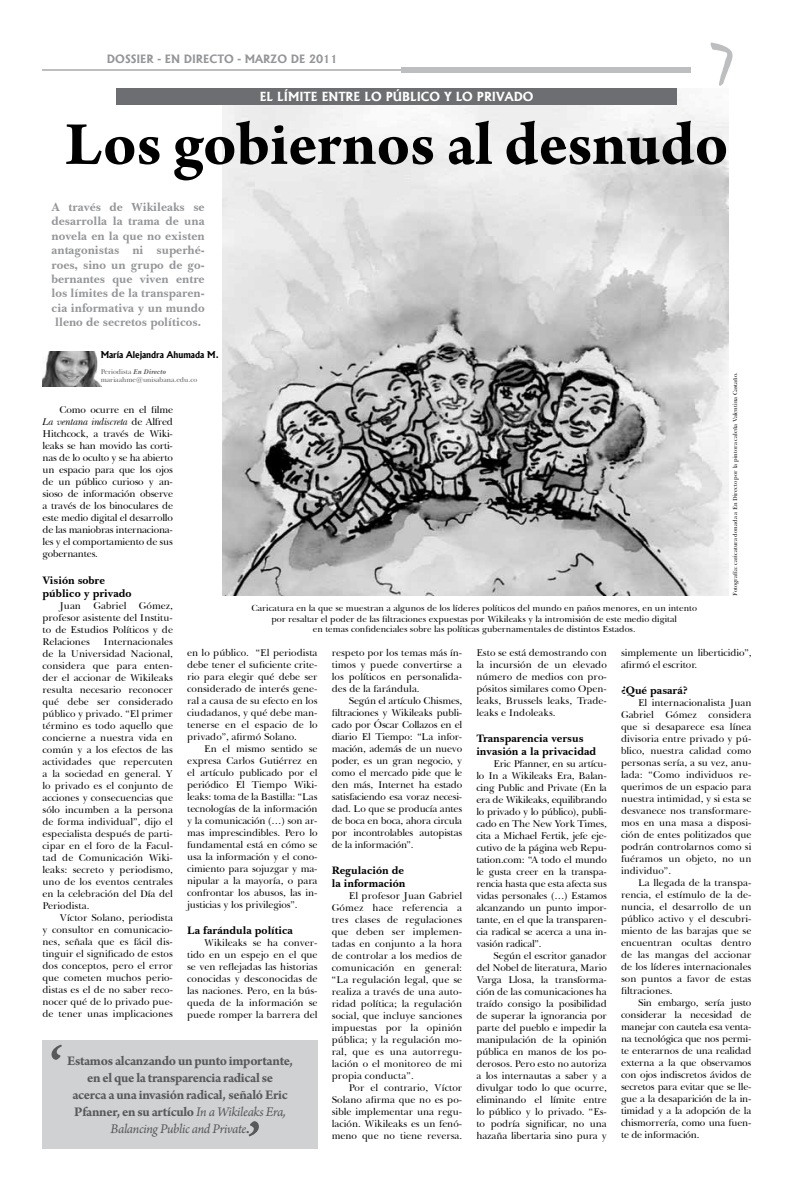
<style>
.page{position:relative;width:794px;height:1191px;background:#fff}
.page>*{position:absolute;margin:0;border:0;box-sizing:border-box;transform-origin:0 0}
.t1{font:700 65px "Arno Pro";color:#000}
.t2{font:700 14px/16.8px "Arno Pro";letter-spacing:-.025em;color:#58595b;text-align:center}
.t3{font:700 12px/14.4px "Baskerville BT";color:#939598;text-align:justify}
.t4{font:700 12px "Albertus";color:#fff}
.t5{font:700 11px/13.2px "Baskerville BT";color:#000}
.t6{font:700 11px "Albertus";color:#939598}
.t7{font:10px/12px "Baskerville BT";color:#000;text-align:justify}
.t8{font:9px/10.8px "Baskerville BT";color:#000;text-align:center}
.t9{font:700 9px "Albertus";color:#000}
.t10{font:7px/8.4px "Baskerville BT";color:#58595b}
.t11{font:6px "Baskerville BT";color:#000}
.s1{font-weight:700;font-style:italic}
.s2{font-style:italic}
.s3{font-weight:400;font-style:italic}
</style>
<div class="page">
<div style="left:402px;top:67px;width:289px;height:6px;background:#bcbec0"></div>
<hr style="left:43px;top:69px;width:364px;height:2px;background:#bcbec0">
<img style="left:222px;top:93px;width:507px;height:503px">
<svg style="left:710px;top:43px;width:22px;height:43px"></svg>
<div style="left:43px;top:1040px;width:274px;height:108px;background:#cfd1d2"></div>
<div style="left:116px;top:88px;width:561px;height:16px;background:#6d6e71"></div>
<img style="left:43px;top:351px;width:59px;height:35px">
<svg style="left:249px;top:1121px;width:10px;height:15px"></svg>
<svg style="left:52px;top:1044px;width:10px;height:15px"></svg>
<p class="t6" style="left:107px;top:52px;width:232px">DOSSIER - EN DIRECTO - MARZO DE 2011</p>
<p class="t4" style="left:260px;top:89px;width:275px">EL LÍMITE ENTRE LO PÚBLICO Y LO PRIVADO</p>
<h1 class="t1" style="left:65px;top:107px;width:665px">Los gobiernos al desnudo</h1>
<p class="t3" style="left:52px;top:199px;width:155px">A través de Wikileaks se desarrolla la trama de una novela en la que no existen antagonistas ni superhé&shy;roes, sino un grupo de go&shy;bernantes que viven entre los límites de la transparen&shy;cia informativa y un mundo lleno de secretos políticos.</p>
<p class="t9" style="left:101px;top:349px;width:119px">María Alejandra Ahumada M.</p>
<p class="t10" style="left:101px;top:367px;width:98px">Periodista <span class="s1">En Directo </span>mariaahme@unisabana.edu.co</p>
<p class="t11" style="left:731px;top:596px;width:225px;rotate:-90deg">Fotografía: caricatura donada a En Directo por la pintora caleña Valentina Castaño.</p>
<p class="t7" style="left:43px;top:404px;width:132px;text-indent:17px">Como ocurre en el filme <span class="s2">La ventana indiscreta</span> de Alfred Hitchcock, a través de Wiki&shy;leaks se han movido las corti&shy;nas de lo oculto y se ha abierto un espacio para que los ojos de un público curioso y an&shy;sioso de información observe a través de los binoculares de este medio digital el desarrollo de las maniobras internaciona&shy;les y el comportamiento de sus gobernantes.</p>
<p class="t5" style="left:43px;top:573px;width:90px">Visión sobre público y privado</p>
<p class="t7" style="left:43px;top:599px;width:132px;text-indent:17px">Juan Gabriel Gómez, profesor asistente del Institu&shy;to de Estudios Políticos y de Relaciones</p>
<p class="t8" style="left:251px;top:602px;width:447px">Caricatura en la que se muestran a algunos de los líderes políticos del mundo en paños menores, en un intento por resaltar el poder de las filtraciones expuestas por Wikileaks y la intromisión de este medio digital<br>en temas confidenciales sobre las políticas gubernamentales de distintos Estados.</p>
<p class="t7" style="left:43px;top:635px;width:132px;text-indent:61px">Internacionales de la Universidad Nacional, considera que para enten&shy;der el accionar de Wikileaks resulta necesario reconocer qué debe ser considerado público y privado. “El primer término es todo aquello que concierne a nuestra vida en común y a los efectos de las actividades que repercuten a la sociedad en general. Y lo privado es el conjunto de acciones y consecuencias que sólo incumben a la persona de forma individual”, dijo el especialista después de parti&shy;cipar en el foro de la Facul&shy;tad de Comunicación Wiki&shy;leaks: secreto y periodismo, uno de los eventos centrales en la celebración del Día del Periodista.</p>
<p class="t7" style="left:43px;top:911px;width:132px;text-indent:17px">Víctor Solano, periodista y consultor en comunicacio&shy;nes, señala que es fácil dis&shy;tinguir el significado de estos dos conceptos, pero el error que cometen muchos perio&shy;distas es el de no saber reco&shy;nocer qué de lo privado pue&shy;de tener unas implicaciones</p>
<p class="t7" style="left:187px;top:646px;width:132px">en lo público. “El periodista debe tener el suficiente crite&shy;rio para elegir qué debe ser considerado de interés gene&shy;ral a causa de su efecto en los ciudadanos, y qué debe man&shy;tenerse en el espacio de lo privado”, afirmó Solano.</p>
<p class="t7" style="left:187px;top:742px;width:132px;text-indent:17px">En el mismo sentido se expresa Carlos Gutiérrez en el artículo publicado por el periódico El Tiempo Wiki&shy;leaks: toma de la Bastilla: “Las tecnologías de la información y la comunicación (…) son ar&shy;mas imprescindibles. Pero lo fundamental está en cómo se usa la información y el cono&shy;cimiento para sojuzgar y ma&shy;nipular a la mayoría, o para confrontar los abusos, las in&shy;justicias y los privilegios”.</p>
<p class="t5" style="left:187px;top:923px;width:107px">La farándula política</p>
<p class="t7" style="left:187px;top:936px;width:132px;text-indent:17px">Wikileaks se ha conver&shy;tido en un espejo en el que se ven reflejadas las historias conocidas y desconocidas de las naciones. Pero, en la bús&shy;queda de la información se puede romper la barrera del</p>
<p class="t7" style="left:332px;top:646px;width:132px">respeto por los temas más ín&shy;timos y puede convertirse a los políticos en personalida&shy;des de la farándula.</p>
<p class="t7" style="left:332px;top:694px;width:132px;text-indent:17px">Según el artículo Chismes, filtraciones y Wikileaks publi&shy;cado por Óscar Collazos en el diario El Tiempo: “La infor&shy;mación, además de un nuevo poder, es un gran negocio, y como el mercado pide que le den más, Internet ha estado satisfaciendo esa voraz necesi&shy;dad. Lo que se producía antes de boca en boca, ahora circula por incontrolables autopistas de la información”.</p>
<p class="t5" style="left:332px;top:863px;width:75px">Regulación de la información</p>
<p class="t7" style="left:332px;top:889px;width:132px;text-indent:17px">El profesor Juan Gabriel Gómez hace referencia a tres clases de regulaciones que deben ser implemen&shy;tadas en conjunto a la hora de controlar a los medios de comunicación en general: “La regulación legal, que se realiza a través de una auto&shy;ridad política; la regulación social, que incluye sanciones impuestas por la opinión pública; y la regulación mo&shy;ral, que es una autorregu&shy;lación o el monitoreo de mi propia conducta”.</p>
<p class="t7" style="left:332px;top:1081px;width:132px;text-indent:17px">Por el contrario, Víctor Solano afirma que no es po&shy;sible implementar una regu&shy;lación. Wikileaks es un fenó&shy;meno que no tiene reversa.</p>
<p class="t7" style="left:476px;top:646px;width:132px">Esto se está demostrando con la incursión de un elevado número de medios con pro&shy;pósitos similares como Open&shy;leaks, Brussels leaks, Trade&shy;leaks e Indoleaks.</p>
<p class="t5" style="left:476px;top:731px;width:121px">Transparencia versus invasión a la privacidad</p>
<p class="t7" style="left:476px;top:757px;width:132px;text-indent:17px">Eric Pfanner, en su artícu&shy;lo In a Wikileaks Era, Balan&shy;cing Public and Private (En la era de Wikileaks, equilibrando lo privado y lo público), publi&shy;cado en The New York Times, cita a Michael Fertik, jefe eje&shy;cutivo de la página web Repu&shy;tation.com: “A todo el mundo le gusta creer en la transpa&shy;rencia hasta que esta afecta sus vidas personales (…) Estamos alcanzando un punto impor&shy;tante, en el que la transparen&shy;cia radical se acerca a una in&shy;vasión radical”.</p>
<p class="t7" style="left:476px;top:949px;width:132px;text-indent:17px">Según el escritor ganador del Nobel de literatura, Mario Varga Llosa, la transforma&shy;ción de las comunicaciones ha traído consigo la posibilidad de superar la ignorancia por parte del pueblo e impedir la manipulación de la opinión pública en manos de los po&shy;derosos. Pero esto no autoriza a los internautas a saber y a divulgar todo lo que ocurre, eliminando el límite entre lo público y lo privado. “Es&shy;to podría significar, no una hazaña libertaria sino pura y</p>
<p class="t7" style="left:621px;top:646px;width:132px">simplemente un liberticidio”, afirmó el escritor.</p>
<p class="t5" style="left:621px;top:683px;width:68px">¿Qué pasará?</p>
<p class="t7" style="left:621px;top:696px;width:132px;text-indent:17px">El internacionalista Juan Gabriel Gómez considera que si desaparece esa línea divisoria entre privado y pú&shy;blico, nuestra calidad como personas sería, a su vez, anu&shy;lada: “Como individuos re&shy;querimos de un espacio para nuestra intimidad, y si esta se desvanece nos transformare&shy;mos en una masa a disposi&shy;ción de entes politizados que podrán controlarnos como si fuéramos un objeto, no un individuo”.</p>
<p class="t7" style="left:621px;top:876px;width:132px;text-indent:17px">La llegada de la transpa&shy;rencia, el estímulo de la de&shy;nuncia, el desarrollo de un público activo y el descubri&shy;miento de las barajas que se encuentran ocultas dentro de las mangas del accionar de los líderes internacionales son puntos a favor de estas filtraciones.</p>
<p class="t7" style="left:621px;top:996px;width:132px;text-indent:17px">Sin embargo, sería justo considerar la necesidad de manejar con cautela esa venta&shy;na tecnológica que nos permi&shy;te enterarnos de una realidad externa a la que observamos con ojos indiscretos ávidos de secretos para evitar que se lle&shy;gue a la desaparición de la in&shy;timidad y a la adopción de la chismorrería, como una fuen&shy;te de información.</p>
<h2 class="t2" style="left:67px;top:1053px;width:227px">Estamos alcanzando un punto importante, en el que la transparencia radical se<br>acerca a una invasión radical, señaló Eric Pfanner, en su artículo <span class="s3">In a Wikileaks Era, Balancing Public and Private</span>.</h2>
</div>
